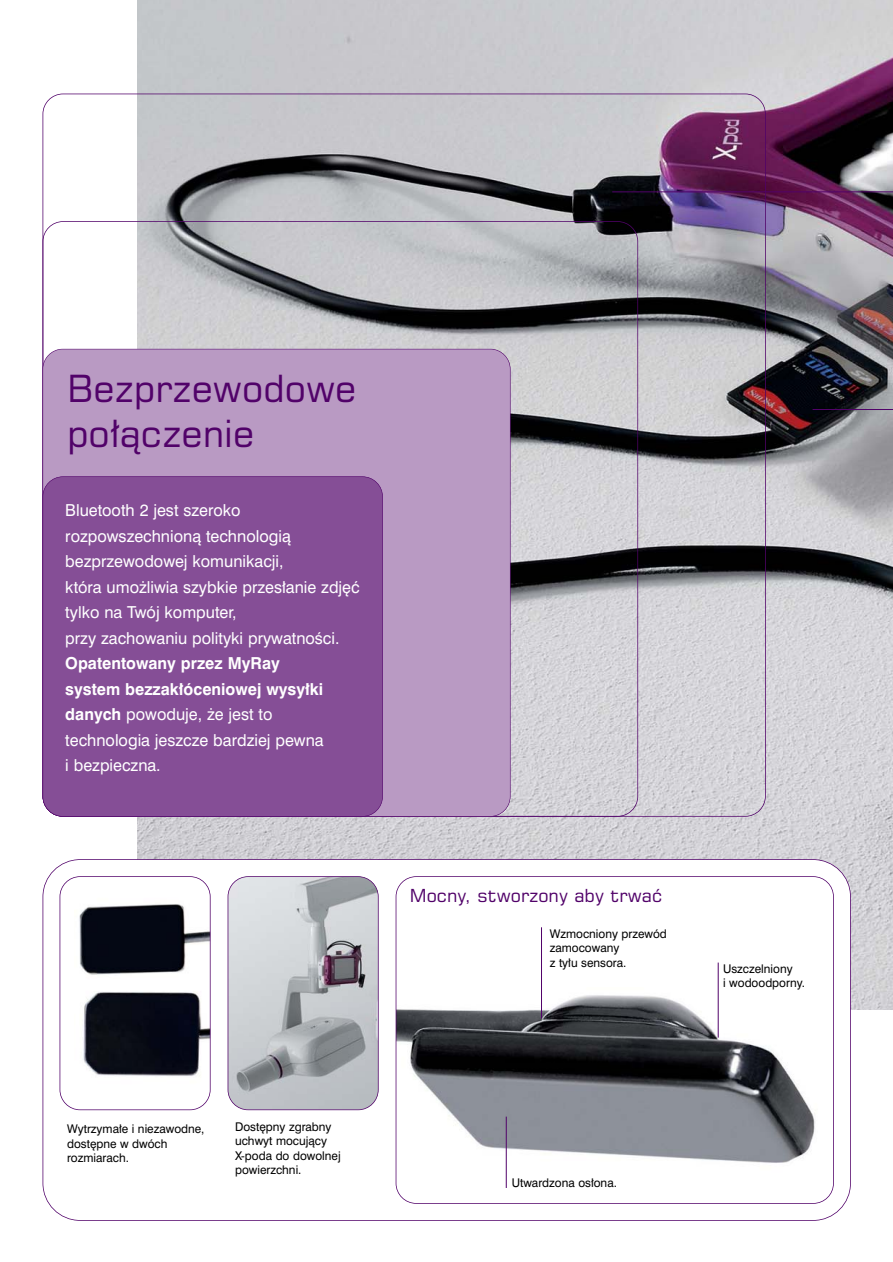
<style>
.page{position:relative;width:893px;height:1262px;background:#fff}
.page>*{position:absolute;margin:0;border:0;box-sizing:border-box;transform-origin:0 0}
.t1{font:37.5px/45px "Square 721 PL";color:#510269}
.t2{font:18px "Square 721 PL";color:#510269}
.t3{font:16.5px/25.5px "Swiss 721 PL";color:#fff}
.t4{font:12px/14.4px "Swiss 721 PL";color:#000}
.s1{font-weight:700}
</style>
<div class="page">
<img style="left:137px;top:0;width:755px;height:1010px">
<div style="left:43px;top:349px;width:467px;height:467px;background:#b99ac3;border-radius:20px"></div>
<div style="left:43px;top:477px;width:339px;height:339px;background:#854e96;border-radius:20px"></div>
<div style="left:43px;top:476px;width:340px;height:340px;border:1px solid #510269;border-radius:20px"></div>
<div style="left:43px;top:859px;width:807px;height:361px;background:#fff;border-radius:37px"></div>
<div style="left:43px;top:859px;width:807px;height:361px;border:2px solid #510269;border-radius:38px"></div>
<img style="left:75px;top:876px;width:135px;height:200px">
<div style="left:60px;top:876px;width:150px;height:234px;border:2px solid #510269;border-radius:21px"></div>
<img style="left:228px;top:876px;width:150px;height:233px;border-radius:20px">
<div style="left:227px;top:876px;width:151px;height:234px;border:2px solid #510269;border-radius:21px"></div>
<img style="left:398px;top:962px;width:417px;height:221px">
<div style="left:395px;top:876px;width:438px;height:327px;border:2px solid #510269;border-radius:21px"></div>
<hr style="left:541px;top:927px;width:1px;height:91px;background:#510269">
<hr style="left:717px;top:962px;width:1px;height:75px;background:#510269">
<hr style="left:506px;top:1116px;width:1px;height:72px;background:#510269">
<hr style="left:812px;top:409px;width:80px;height:1px;background:#510269">
<hr style="left:612px;top:191px;width:280px;height:1px;background:#510269">
<h1 class="t1" style="left:67px;top:370px;width:291px">Bezprzewodowe po∏àczenie</h1>
<p class="t3" style="left:65px;top:498px;width:296px">Bluetooth 2 jest szeroko rozpowszechnionà technologià bezprzewodowej komunikacji,<br>która umo˝liwia szybkie przes∏anie zdj´ç tylko na Twój komputer,<br>przy zachowaniu polityki prywatnoÊci.</p>
<p class="t3" style="left:65px;top:651px;width:260px"><span class="s1">Opatentowany przez MyRay system bezzak∏óceniowej wysy∏ki danych</span> powoduje, ˝e jest to technologia jeszcze bardziej pewna i bezpieczna.</p>
<p class="t2" style="left:410px;top:888px;width:254px">Mocny, stworzony aby trwaç</p>
<p class="t4" style="left:549px;top:927px;width:119px">Wzmocniony przewód zamocowany<br>z ty∏u sensora.</p>
<p class="t4" style="left:67px;top:1122px;width:139px">Wytrzyma∏e i niezawodne, dost´pne w dwóch rozmiarach.</p>
<p class="t4" style="left:235px;top:1120px;width:107px">Dost´pny zgrabny uchwyt mocujàcy<br>X-poda do dowolnej powierzchni.</p>
<p class="t4" style="left:511px;top:1176px;width:107px">Utwardzona os∏ona.</p>
<p class="t4" style="left:723px;top:962px;width:83px">Uszczelniony<br>i wodoodporny.</p>
</div>
